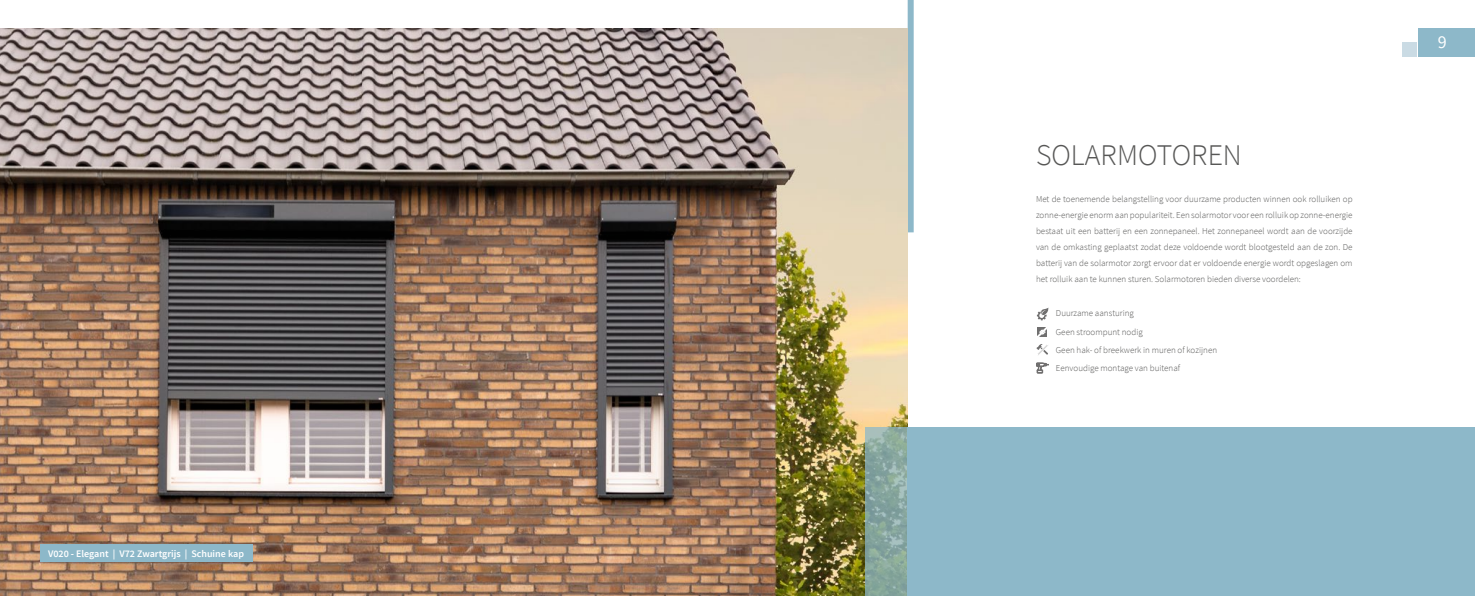
<style>
.page{position:relative;width:1475px;height:596px;background:#fff}
.page>*{position:absolute;margin:0;border:0;box-sizing:border-box;transform-origin:0 0}
.t1{font:300 30px "Source Sans Pro";color:#575756}
.t2{font:18px "Source Sans Pro";color:#fff}
.t3{font:600 10px "Source Sans Pro";color:#fff}
.t4{font:300 9px/16px "Source Sans Pro";color:#575756;text-align:justify}
</style>
<div class="page">
<div style="left:1417px;top:28px;width:57px;height:29px;background:#8db8c9"></div>
<div style="left:1401px;top:43px;width:14px;height:14px;background:#cadbe4"></div>
<svg style="left:1036px;top:308px;width:12px;height:12px"></svg>
<svg style="left:1036px;top:327px;width:12px;height:28px"></svg>
<svg style="left:1036px;top:362px;width:12px;height:11px"></svg>
<div style="left:907px;top:0;width:6px;height:232px;background:#8db8c9"></div>
<img style="left:0;top:28px;width:907px;height:567px">
<div style="left:40px;top:544px;width:212px;height:17px;background:#8db8c9"></div>
<div style="left:907px;top:427px;width:567px;height:168px;background:#8db8c9"></div>
<svg style="left:865px;top:427px;width:42px;height:168px;background:#89a8a0"></svg>
<p class="t3" style="left:48px;top:547px;width:197px">V020 - Elegant | V72 Zwartgrijs | Schuine kap</p>
<h1 class="t1" style="left:1035px;top:136px;width:207px">SOLARMOTOREN</h1>
<p class="t4" style="left:1035px;top:191px;width:318px">Met de toenemende belangstelling voor duurzame producten winnen ook rolluiken op zonne-energie enorm aan populariteit. Een solarmotor voor een rolluik op zonne-energie bestaat uit een batterij en een zonnepaneel. Het zonnepaneel wordt aan de voorzijde van de omkasting geplaatst zodat deze voldoende wordt blootgesteld aan de zon. De batterij van de solarmotor zorgt ervoor dat er voldoende energie wordt opgeslagen om het rolluik aan te kunnen sturen. Solarmotoren bieden diverse voordelen:</p>
<p class="t4" style="left:1055px;top:304px;width:163px;line-height:18px;text-align:left">Duurzame aansturing<br>Geen stroompunt nodig<br>Geen hak- of breekwerk in muren of kozijnen<br>Eenvoudige montage van buitenaf</p>
<h2 class="t2" style="left:1437px;top:31px;width:10px">9</h2>
</div>
